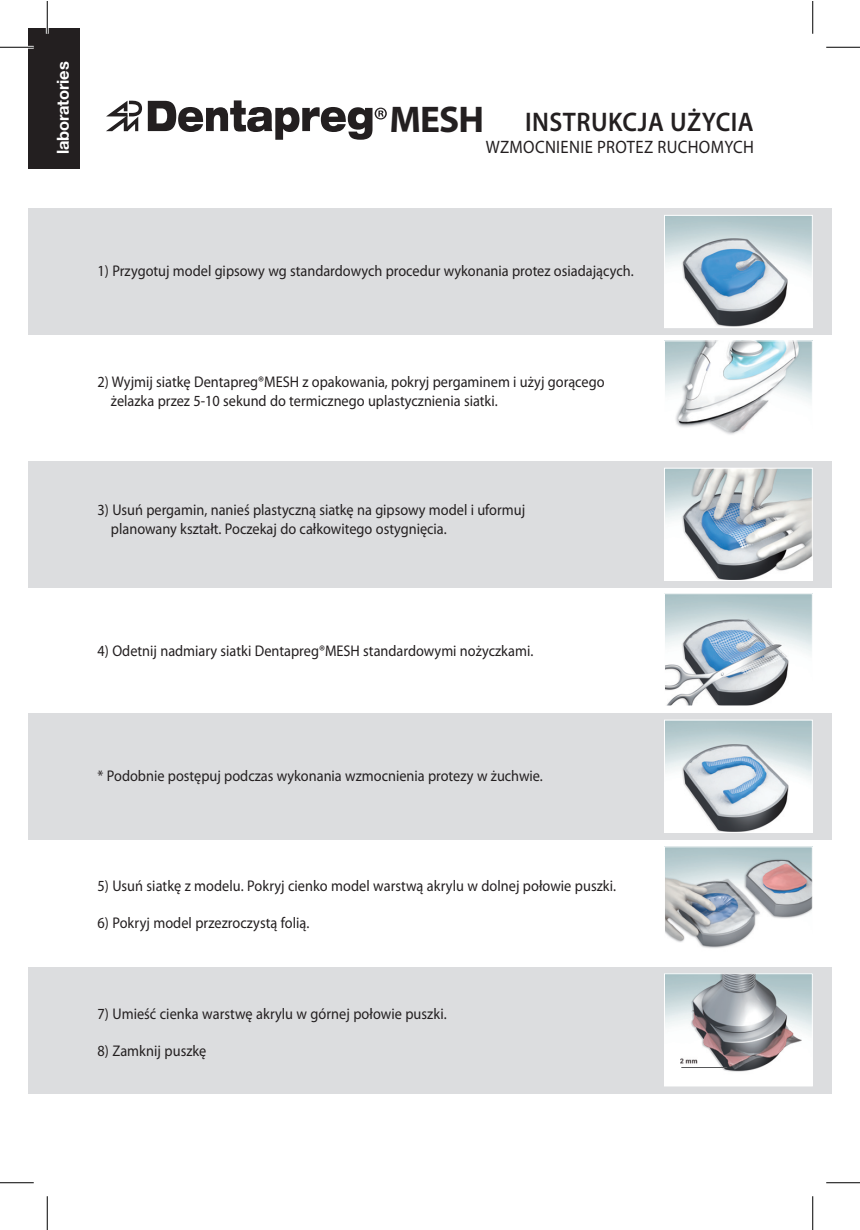
<style>
.page{position:relative;width:860px;height:1230px;background:#fff}
.page>*{position:absolute;margin:0;border:0;box-sizing:border-box;transform-origin:0 0}
.t1{font:600 27px "Myriad Pro";letter-spacing:.02em;color:#231f20;scale:.92 1}
.t2{font:18px "Myriad Pro";letter-spacing:.02em;color:#231f20;scale:.92 1}
.t3{font:700 16.43px "Helvetica Neue";letter-spacing:-.01em;color:#fff}
.t4{font:15.53px/18.7px "Myriad Pro";color:#231f20;scale:.92 1}
.s1{font-weight:700;font-size:37.35px}
</style>
<div class="page">
<div style="left:28px;top:28px;width:51px;height:140px;background:#231f20"></div>
<svg style="left:148px;top:100px;width:239px;height:40px"></svg>
<svg style="left:106px;top:100px;width:36px;height:31px"></svg>
<div style="left:28px;top:208px;width:804px;height:127px;background:#dcdddf"></div>
<div style="left:28px;top:461px;width:804px;height:126px;background:#dcdddf"></div>
<div style="left:28px;top:713px;width:804px;height:127px;background:#dcdddf"></div>
<div style="left:28px;top:967px;width:804px;height:126px;background:#dcdddf"></div>
<img style="left:666px;top:217px;width:145px;height:109px">
<div style="left:664px;top:215px;width:149px;height:113px;border:1px solid #fff"></div>
<img style="left:666px;top:342px;width:145px;height:93px">
<div style="left:664px;top:340px;width:149px;height:113px;border:1px solid #fff"></div>
<img style="left:666px;top:470px;width:145px;height:109px">
<div style="left:664px;top:468px;width:149px;height:113px;border:1px solid #fff"></div>
<img style="left:666px;top:848px;width:145px;height:100px">
<div style="left:664px;top:846px;width:149px;height:113px;border:1px solid #fff"></div>
<img style="left:666px;top:975px;width:145px;height:109px">
<div style="left:664px;top:973px;width:149px;height:113px;border:1px solid #fff"></div>
<hr style="left:681px;top:1067px;width:46px;height:1px;background:#57585a">
<img style="left:666px;top:595px;width:145px;height:109px">
<div style="left:664px;top:593px;width:149px;height:113px;border:1px solid #fff"></div>
<img style="left:666px;top:722px;width:145px;height:109px">
<div style="left:664px;top:720px;width:149px;height:113px;border:1px solid #fff"></div>
<hr style="left:0;top:46px;width:34px;height:3px;background:#fff">
<hr style="left:46px;top:1px;width:3px;height:33px;background:#fff">
<hr style="left:0;top:47px;width:34px;height:1px;background:#000">
<hr style="left:826px;top:47px;width:34px;height:1px;background:#000">
<hr style="left:0;top:1182px;width:34px;height:1px;background:#000">
<hr style="left:826px;top:1182px;width:34px;height:1px;background:#000">
<hr style="left:47px;top:1px;width:1px;height:33px;background:#000">
<hr style="left:47px;top:1196px;width:1px;height:34px;background:#000">
<hr style="left:812px;top:1px;width:1px;height:33px;background:#000">
<hr style="left:812px;top:1196px;width:1px;height:34px;background:#000">
<p class="t3" style="left:53px;top:154px;width:94px;rotate:-90deg">laboratories</p>
<h1 class="t1" style="left:390px;top:105px;width:397px"><span class="s1">MESH</span> INSTRUKCJA UŻYCIA</h1>
<p class="t2" style="left:486px;top:136px;width:293px">WZMOCNIENIE PROTEZ RUCHOMYCH</p>
<p class="t4" style="left:98px;top:261px;width:584px">1) Przygotuj model gipsowy wg standardowych procedur wykonania protez osiadających.</p>
<p class="t4" style="left:111px;top:372px;width:538px;text-indent:-13px">2) Wyjmij siatkę Dentapreg®MESH z opakowania, pokryj pergaminem i użyj gorącego żelazka przez 5-10 sekund do termicznego uplastycznienia siatki.</p>
<p class="t4" style="left:111px;top:500px;width:452px;text-indent:-13px">3) Usuń pergamin, nanieś plastyczną siatkę na gipsowy model i uformuj planowany kształt. Poczekaj do całkowitego ostygnięcia.</p>
<p class="t4" style="left:98px;top:641px;width:475px">4) Odetnij nadmiary siatki Dentapreg®MESH standardowymi nożyczkami.</p>
<p class="t4" style="left:98px;top:766px;width:485px">* Podobnie postępuj podczas wykonania wzmocnienia protezy w żuchwie.</p>
<p class="t4" style="left:98px;top:876px;width:565px">5) Usuń siatkę z modelu. Pokryj cienko model warstwą akrylu w dolnej połowie puszki.</p>
<p class="t4" style="left:98px;top:913px;width:232px">6) Pokryj model przezroczystą folią.</p>
<p class="t4" style="left:98px;top:1004px;width:381px">7) Umieść cienka warstwę akrylu w górnej połowie puszki.</p>
<p class="t4" style="left:98px;top:1041px;width:120px">8) Zamknij puszkę</p>
</div>
